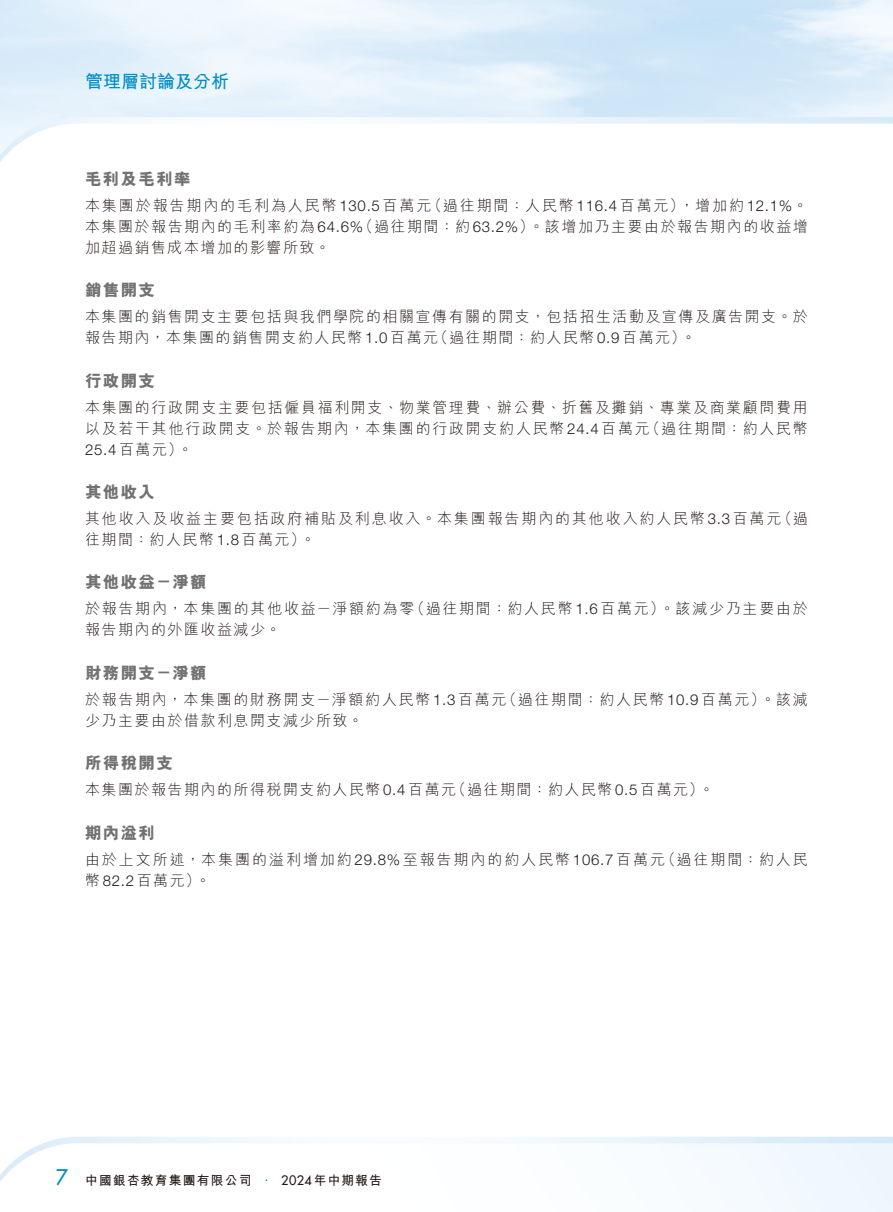
<style>
.page{position:relative;width:893px;height:1212px;background:#fff}
.page>*{position:absolute;margin:0;border:0;box-sizing:border-box;transform-origin:0 0}
.t1{font:500 21px "Futura Std";color:#008dc3}
.t2{font:700 18px "M Hei HK";color:#008dc3}
.t3{font:800 16.5px "M Hei HK";letter-spacing:.08em;color:#727272}
.t4{font:300 15px/21px "M Hei HK";letter-spacing:.11em;color:#231916}
.t5{font:300 15px/21px "M Hei HK";letter-spacing:.13em;color:#231916}
.t6{font:300 15px "Helvetica Neue LT Std";color:#231916}
.t7{font:700 12.75px "M Hei HK";letter-spacing:.095em;color:#231916}
.s1{font-family:"Helvetica Neue LT Std"}
.s2{font-family:"M Hei HK"}
.s3{font-family:"Futura Std";font-weight:500}
</style>
<div class="page">
<p class="t2" style="left:85px;top:69px;width:146px">管理層討論及分析</p>
<p class="t3" style="left:85px;top:170px;width:107px">毛利及毛利率</p>
<p class="t4" style="left:427px;top:195px;width:259px">（過往期間：人民幣<span class="s1">116.4</span> 百萬元）</p>
<p class="t4" style="left:358px;top:195px;width:451px;text-indent:-273px">本集團於報告期內的毛利為人民幣<span class="s1">130.5</span> 百萬元<br>（過往期間：約<span class="s1">63.2%</span>）。該增加乃主要由於報告期內的收益增</p>
<p class="t4" style="left:679px;top:195px;width:130px">，增加約<span class="s1">12.1%</span>。</p>
<p class="t4" style="left:85px;top:216px;width:280px">本集團於報告期內的毛利率約為<span class="s1">64.6%</span>加超過銷售成本增加的影響所致。</p>
<p class="t3" style="left:85px;top:282px;width:71px">銷售開支</p>
<p class="t4" style="left:681px;top:306px;width:128px;text-indent:-596px">本集團的銷售開支主要包括與我們學院的相關宣傳有關的開支，包括招生活動及宣傳及廣告開支。於。</p>
<p class="t4" style="left:433px;top:327px;width:254px">（過往期間：約人民幣<span class="s1">0.9</span>百萬元(</p>
<p class="t4" style="left:85px;top:327px;width:355px">報告期內，本集團的銷售開支約人民幣<span class="s1">1.0</span>百萬元</p>
<p class="t3" style="left:85px;top:372px;width:71px">行政開支</p>
<p class="t4" style="left:85px;top:396px;width:724px;text-align:right">本集團的行政開支主要包括僱員福利開支、物業管理費、辦公費、折舊及攤銷、專業及商業顧問費用（過往期間：約人民幣</p>
<p class="t4" style="left:178px;top:417px;width:473px;text-indent:-93px">以及若干其他行政開支。於報告期內，本集團的行政開支約人民幣<span class="s1">24.4</span>百萬元。</p>
<p class="t6" style="left:85px;top:440px;width:99px">25.4<span class="s2">百萬元(</span></p>
<p class="t3" style="left:85px;top:484px;width:71px">其他收入</p>
<p class="t4" style="left:777px;top:508px;width:32px">（過</p>
<p class="t4" style="left:301px;top:508px;width:482px;text-indent:-215px">其他收入及收益主要包括政府補貼及利息收入。本集團報告期內的其他收入約人民幣<span class="s1">3.3</span>百萬元。</p>
<p class="t4" style="left:85px;top:529px;width:222px">往期間：約人民幣<span class="s1">1.8</span>百萬元(</p>
<p class="t3" style="left:85px;top:574px;width:123px">其他收益－淨額</p>
<p class="t4" style="left:410px;top:598px;width:399px">（過往期間：約人民幣<span class="s1">1.6</span>百萬元）。該減少乃主要由於</p>
<p class="t4" style="left:85px;top:598px;width:331px">於報告期內，本集團的其他收益－淨額約為零報告期內的外匯收益減少。</p>
<p class="t3" style="left:85px;top:664px;width:123px">財務開支－淨額</p>
<p class="t4" style="left:502px;top:689px;width:307px">（過往期間：約人民幣<span class="s1">10.9</span> 百萬元）。該減</p>
<p class="t4" style="left:85px;top:689px;width:423px">於報告期內，本集團的財務開支－淨額約人民幣<span class="s1">1.3</span>百萬元少乃主要由於借款利息開支減少所致。</p>
<p class="t3" style="left:85px;top:755px;width:89px">所得稅開支</p>
<p class="t4" style="left:451px;top:779px;width:254px">（過往期間：約人民幣<span class="s1">0.5</span>百萬元(</p>
<p class="t4" style="left:85px;top:779px;width:373px">本集團於報告期內的所得稅開支約人民幣<span class="s1">0.4</span>百萬元</p>
<p class="t3" style="left:85px;top:824px;width:71px">期內溢利</p>
<p class="t4" style="left:699px;top:779px;width:16px">。</p>
<p class="t4" style="left:661px;top:848px;width:148px">（過往期間：約人民</p>
<p class="t5" style="left:196px;top:848px;width:471px;text-indent:-111px">由於上文所述，本集團的溢利增加約<span class="s1">29.8%</span>至報告期內的約人民幣<span class="s1">106.7</span> 百萬元。</p>
<p class="t4" style="left:85px;top:869px;width:117px">幣<span class="s1">82.2</span> 百萬元(</p>
<h1 class="t1" style="left:56px;top:1164px;width:14px">7</h1>
<p class="t7" style="left:85px;top:1171px;width:168px">中國銀杏教育集團有限公司</p>
<p class="t7" style="left:281px;top:1171px;width:102px"><span class="s3">2024</span>年中期報告</p>
</div>
